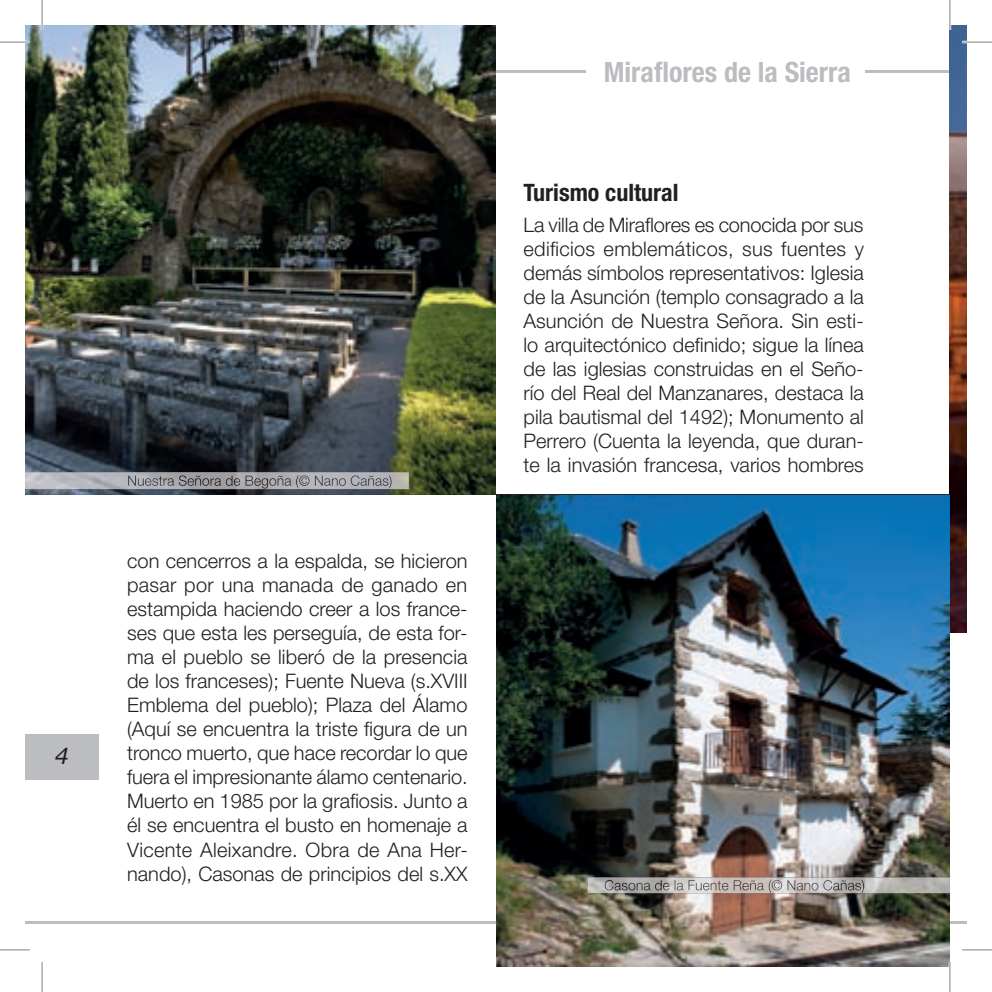
<style>
.page{position:relative;width:992px;height:992px;background:#fff}
.page>*{position:absolute;margin:0;border:0;box-sizing:border-box;transform-origin:0 0}
.t1{font:700 condensed 28px "Helvetica Neue LT Std";color:#bcbdc0}
.t2{font:700 condensed 24px "Helvetica Neue LT Std";color:#231f20}
.t3{font:italic 22px "Verdana";color:#231f20}
.t4{font:300 20px/24px "Helvetica Neue LT Std";color:#231f20;text-align:justify}
</style>
<div class="page">
<hr style="left:25px;top:70px;width:924px;height:2px;background:#bcbdc0">
<hr style="left:25px;top:921px;width:924px;height:2px;background:#bcbdc0">
<svg style="left:949px;top:921px;width:17px;height:2px"></svg>
<div style="left:25px;top:734px;width:74px;height:45px;background:#bcbdc0"></div>
<div style="left:586px;top:62px;width:278px;height:48px;background:#fff"></div>
<img style="left:949px;top:25px;width:17px;height:607px">
<img style="left:496px;top:494px;width:453px;height:472px">
<img style="left:25px;top:25px;width:471px;height:469px">
<img style="left:587px;top:877px;width:362px;height:15px">
<img style="left:604px;top:879px;width:259px;height:13px">
<img style="left:25px;top:472px;width:384px;height:17px">
<img style="left:128px;top:475px;width:263px;height:13px">
<hr style="left:41px;top:0;width:2px;height:30px;background:#fff">
<hr style="left:961px;top:41px;width:30px;height:2px;background:#fff">
<hr style="left:0;top:41px;width:30px;height:2px;background:#fff">
<hr style="left:948px;top:961px;width:2px;height:30px;background:#fff">
<hr style="left:949px;top:0;width:1px;height:30px;background:#000">
<hr style="left:42px;top:0;width:1px;height:30px;background:#000">
<hr style="left:961px;top:42px;width:30px;height:1px;background:#000">
<hr style="left:0;top:42px;width:30px;height:1px;background:#000">
<hr style="left:961px;top:949px;width:30px;height:1px;background:#000">
<hr style="left:0;top:949px;width:30px;height:1px;background:#000">
<hr style="left:949px;top:961px;width:1px;height:30px;background:#000">
<hr style="left:42px;top:961px;width:1px;height:30px;background:#000">
<p class="t3" style="left:55px;top:742px;width:15px">4</p>
<p class="t4" style="left:127px;top:548px;width:342px">con cencerros a la espalda, se hicieron pasar por una manada de ganado en estampida haciendo creer a los france&shy;ses que esta les perseguía, de esta for&shy;ma el pueblo se liberó de la presencia de los franceses); Fuente Nueva (s.XVIII Emblema del pueblo); Plaza del Álamo (Aquí se encuentra la triste figura de un tronco muerto, que hace recordar lo que fuera el impresionante álamo centenario.<br>Muerto en 1985 por la grafiosis. Junto a él se encuentra el busto en homenaje a Vicente Aleixandre. Obra de Ana Her&shy;nando), Casonas de principios del s.XX</p>
<h1 class="t1" style="left:603px;top:55px;width:249px">Miraflores de la Sierra</h1>
<p class="t2" style="left:523px;top:178px;width:156px">Turismo cultural</p>
<p class="t4" style="left:523px;top:212px;width:342px">La villa de Miraflores es conocida por sus edificios emblemáticos, sus fuentes y demás símbolos representativos: Iglesia de la Asunción (templo consagrado a la Asunción de Nuestra Señora. Sin esti&shy;lo arquitectónico definido; sigue la línea de las iglesias construidas en el Seño&shy;río del Real del Manzanares, destaca la pila bautismal del 1492); Monumento al Perrero (Cuenta la leyenda, que duran&shy;te la invasión francesa, varios hombres</p>
</div>
